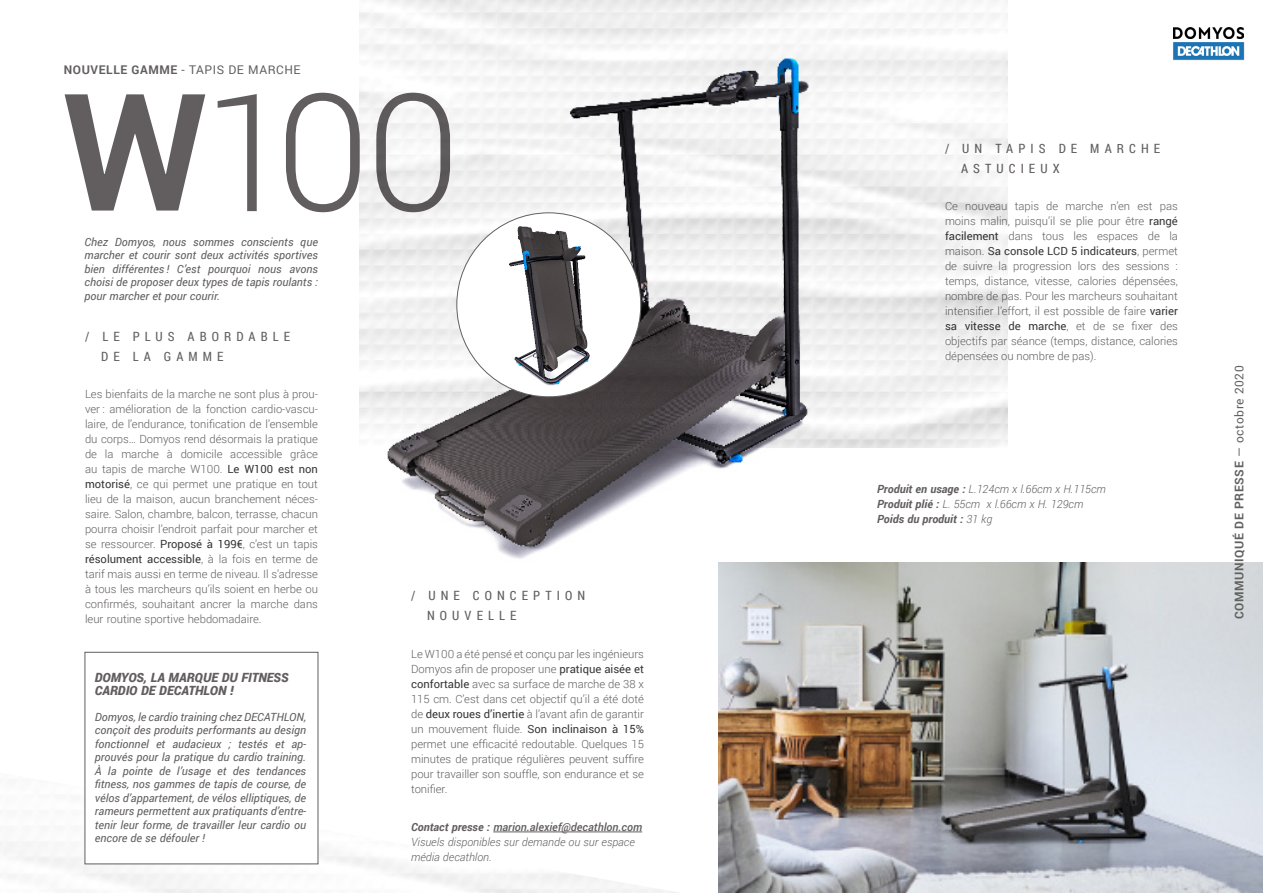
<style>
.page{position:relative;width:1263px;height:893px;background:#fff}
.page>*{position:absolute;margin:0;border:0;box-sizing:border-box;transform-origin:0 0}
.t1{font:300 163.35px "Roboto";color:#625e5f}
.t2{font:12.75px "Roboto Condensed";letter-spacing:.4em;color:#625e5f}
.t3{font:italic 900 12.75px "Roboto";color:#625e5f}
.t4{font:12.75px "Roboto Condensed";letter-spacing:.4em;color:#616160}
.t5{font:700 12px "Roboto";letter-spacing:.05em;color:#616160}
.t6{font:12px "Roboto";letter-spacing:.05em;color:#625e5f}
.t7{font:300 11.25px/15px "Roboto";color:#625e5f;text-align:justify}
.Style_de_paragraphe{font:italic 11.25px/13.5px "Roboto";color:#625e5f;text-align:justify}
.t8{font:italic 300 11.25px/15px "Roboto";color:#625e5f}
.t9{font:italic 500 11.25px "Roboto";color:#625e5f}
.t10{font:italic 700 11.25px "Roboto";color:#625e5f}
.s1{font-weight:700}
.s2{font-weight:400;color:#363538}
.s3{font-weight:300}
.s4{font-weight:400}
</style>
<div class="page">
<img style="left:719px;top:563px;width:544px;height:330px">
<hr style="left:493px;top:832px;width:149px;height:1px;background:#625e5f">
<img style="left:387px;top:447px;width:481px;height:130px">
<img style="left:359px;top:0;width:648px;height:447px">
<img style="left:1173px;top:28px;width:71px;height:33px">
<img style="left:460px;top:219px;width:177px;height:177px">
<p class="t6" style="left:64px;top:62px;width:238px"><span class="s1">NOUVELLE GAMME</span> - TAPIS DE MARCHE</p>
<p class="t1" style="left:63px;top:39px;width:400px"><span class="s1">W</span>100</p>
<p class="Style_de_paragraphe" style="left:85px;top:234px;width:235px">Chez Domyos, nous sommes conscients que marcher et courir sont deux activités sportives bien différentes ! C’est pourquoi nous avons choisi de proposer deux types de tapis roulants : pour marcher et pour courir.</p>
<p class="t4" style="left:85px;top:328px;width:207px">/ LE PLUS ABORDABLE</p>
<p class="t4" style="left:101px;top:347px;width:124px">DE LA GAMME</p>
<p class="t7" style="left:85px;top:386px;width:234px">Les bienfaits de la marche ne sont plus à prou&shy;ver : amélioration de la fonction cardio-vascu&shy;laire, de l’endurance, tonification de l’ensemble du corps… Domyos rend désormais la pratique de la marche à domicile accessible grâce au tapis de marche W100. <span class="s2">Le W100 est non motorisé</span>, ce qui permet une pratique en tout lieu de la maison, aucun branchement néces&shy;saire. Salon, chambre, balcon, terrasse, chacun pourra choisir l’endroit parfait pour marcher et se ressourcer. <span class="s2">Proposé à 199€</span>, c’est un tapis <span class="s2">résolument accessible</span>, à la fois en terme de tarif mais aussi en terme de niveau. Il s’adresse à tous les marcheurs qu’ils soient en herbe ou confirmés, souhaitant ancrer la marche dans leur routine sportive hebdomadaire.</p>
<p class="t3" style="left:95px;top:668px;width:195px">DOMYOS, LA MARQUE DU FITNESS</p>
<p class="t3" style="left:95px;top:682px;width:140px">CARDIO DE DECATHLON !</p>
<p class="Style_de_paragraphe" style="left:95px;top:710px;width:213px">Domyos, le cardio training chez DECATHLON, conçoit des produits performants au design fonctionnel et audacieux ; testés et ap&shy;prouvés pour la pratique du cardio training.<br>À la pointe de l’usage et des tendances fitness, nos gammes de tapis de course, de vélos d’appartement, de vélos elliptiques, de rameurs permettent aux pratiquants d’entre&shy;tenir leur forme, de travailler leur cardio ou encore de se défouler !</p>
<p class="t2" style="left:411px;top:587px;width:176px">/ UNE CONCEPTION</p>
<p class="t2" style="left:427px;top:607px;width:91px">NOUVELLE</p>
<p class="t7" style="left:411px;top:646px;width:234px">Le W100 a été pensé et conçu par les ingénieurs Domyos afin de proposer une <span class="s2">pratique aisée et confortable</span> avec sa surface de marche de 38 x 115 cm. C’est dans cet objectif qu’il a été doté de <span class="s2">deux roues d’inertie</span> à l’avant afin de garantir un mouvement fluide. <span class="s2">Son inclinaison à 15% </span>permet une efficacité redoutable. Quelques 15 minutes de pratique régulières peuvent suffire pour travailler son souffle, son endurance et se tonifier.</p>
<p class="t9" style="left:411px;top:819px;width:233px"><span class="s1">Contact presse :</span> marion.alexief@decathlon.com</p>
<p class="t8" style="left:411px;top:834px;width:225px">Visuels disponibles sur demande ou sur espace média decathlon.</p>
<p class="t2" style="left:945px;top:140px;width:217px">/ UN TAPIS DE MARCHE</p>
<p class="t2" style="left:961px;top:160px;width:100px">ASTUCIEUX</p>
<p class="t7" style="left:945px;top:199px;width:234px">Ce nouveau tapis de marche n’en est pas moins malin, puisqu’il se plie pour être <span class="s2">rangé facilement</span> dans tous les espaces de la maison. <span class="s2">Sa console LCD 5 indicateurs</span>, permet de suivre la progression lors des sessions : temps, distance, vitesse, calories dépensées, nombre de pas. Pour les marcheurs souhaitant intensifier l’effort, il est possible de faire <span class="s2">varier sa vitesse de marche</span>, et de se fixer des objectifs par séance (temps, distance, calories dépensées ou nombre de pas).</p>
<p class="t8" style="left:877px;top:481px;width:230px"><span class="s1">Produit en usage :</span> L.124cm x l.66cm x H.115cm</p>
<p class="t8" style="left:877px;top:496px;width:208px"><span class="s1">Produit plié :</span> L. 55cm x l.66cm x H. 129cm</p>
<p class="t10" style="left:877px;top:511px;width:117px">Poids du produit : <span class="s3">31 kg</span></p>
<p class="t5" style="left:1231px;top:619px;width:255px;rotate:-90deg">COMMUNIQUÉ DE PRESSE <span class="s4">― octobre 2020</span></p>
</div>
